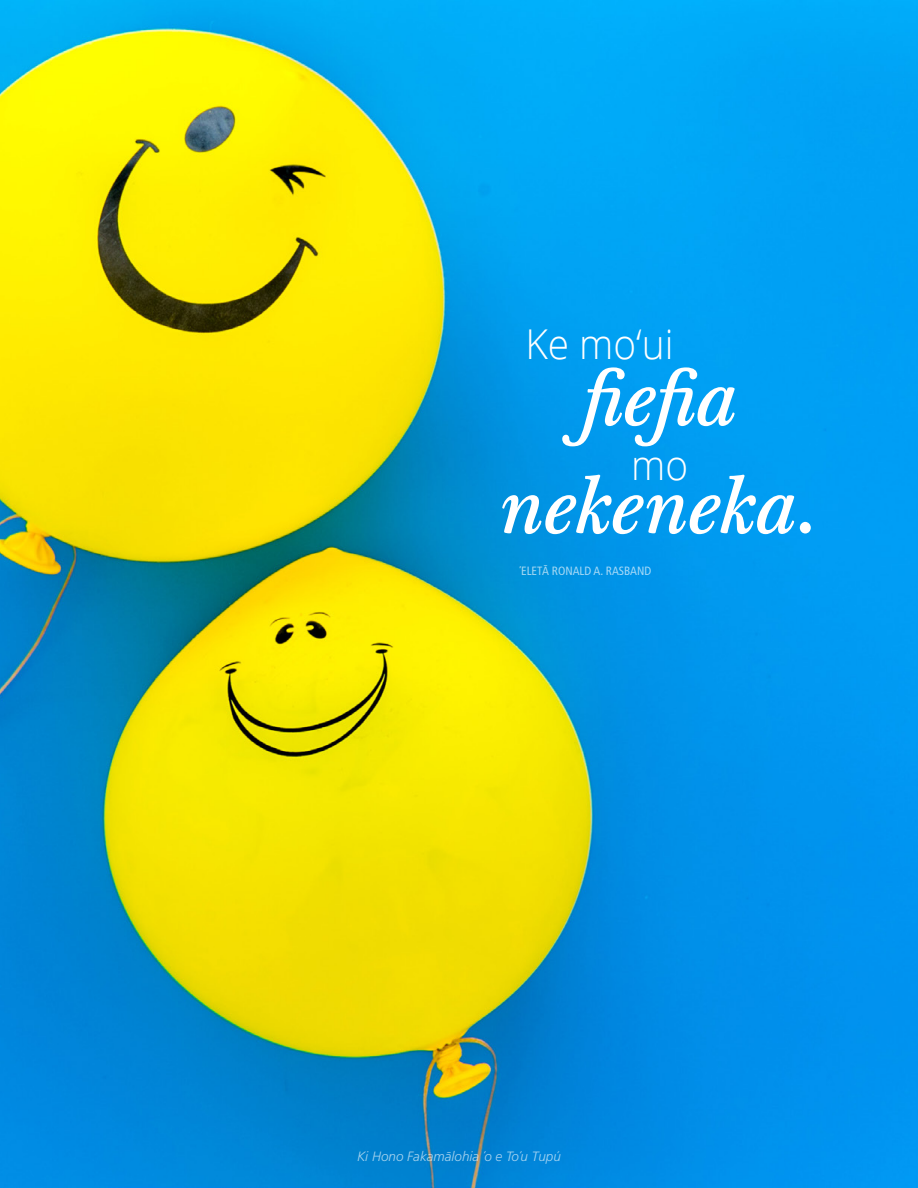
<style>
.page{position:relative;width:918px;height:1188px;background:#fff}
.page>*{position:absolute;margin:0;border:0;box-sizing:border-box;transform-origin:0 0}
.artcl13_p1_figure_im{font:italic 500 78.15px "Mc Kaylds Lat";color:#fff;scale:.94 1}
.artcl13_p1_figure_im-2{font:300 41.1px "Dots Solidlds Lat";color:#fff;scale:.94 1}
.t1{font:italic 300 13.5px "Frutigerlds Lat";color:#fff}
.t2{font:condensed 12px "Frutigerlds Lat";color:#fff}
</style>
<div class="page">
<img style="left:0;top:0;width:918px;height:1188px">
<p class="artcl13_p1_figure_im-2" style="left:525px;top:314px;width:159px">Ke moʻui</p>
<p class="artcl13_p1_figure_im" style="left:582px;top:335px;width:166px">fiefia</p>
<p class="artcl13_p1_figure_im-2" style="left:631px;top:436px;width:62px">mo</p>
<p class="artcl13_p1_figure_im" style="left:500px;top:443px;width:341px">nekeneka.</p>
<p class="t2" style="left:520px;top:561px;width:133px">ʻELETĀ RONALD A. RASBAND</p>
<p class="t1" style="left:357px;top:1146px;width:205px">Ki Hono Fakamālohia ʻo e Toʻu Tupú</p>
</div>
